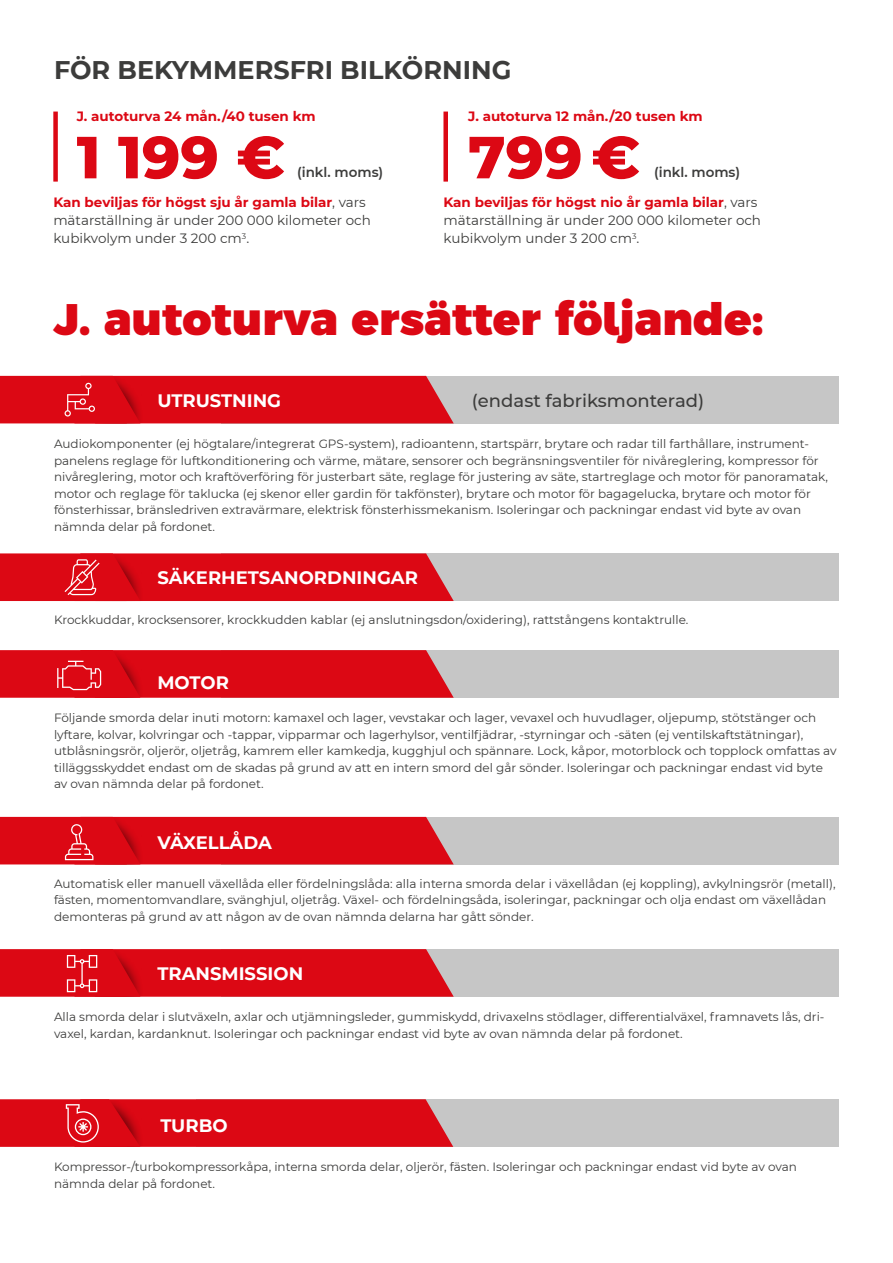
<style>
.page{position:relative;width:893px;height:1263px;background:#fff}
.page>*{position:absolute;margin:0;border:0;box-sizing:border-box;transform-origin:0 0}
.t1{font:800 59.25px "Montserrat";color:#dc0814}
.t2{font:900 45px "Argentum Sans";color:#dc0814}
.t3{font:700 25.5px "Montserrat";color:#3c3c3b}
.t4{font:700 18px "Montserrat";color:#fff}
.t5{font:500 18px "Montserrat";color:#3c3c3b}
.t6{font:13.5px/18px "Montserrat";color:#3c3c3b}
.t7{font:700 13.5px "Montserrat";color:#dc0814}
.t8{font:600 13.5px "Montserrat";color:#3c3c3b}
.t9{font:12px/16.5px "Montserrat";color:#3c3c3b}
.s1{font-weight:700;color:#dc0814}
</style>
<div class="page">
<div style="left:221px;top:376px;width:618px;height:47px;background:#c6c6c6"></div>
<div style="left:221px;top:553px;width:618px;height:48px;background:#c6c6c6"></div>
<div style="left:221px;top:650px;width:618px;height:48px;background:#c6c6c6"></div>
<div style="left:221px;top:817px;width:618px;height:47px;background:#c6c6c6"></div>
<div style="left:221px;top:949px;width:618px;height:48px;background:#c6c6c6"></div>
<svg style="left:0;top:650px;width:454px;height:48px;background:#db111d"></svg>
<div style="left:0;top:376px;width:454px;height:47px;background:#dc0814"></div>
<svg style="left:0;top:553px;width:454px;height:48px;background:#db121d"></svg>
<div style="left:0;top:817px;width:454px;height:47px;background:#dc0814"></div>
<svg style="left:0;top:949px;width:454px;height:48px;background:#db121d"></svg>
<div style="left:443px;top:112px;width:5px;height:70px;background:#dc0814"></div>
<div style="left:53px;top:112px;width:5px;height:70px;background:#dc0814"></div>
<div style="left:196px;top:1099px;width:643px;height:48px;background:#c6c6c6"></div>
<svg style="left:0;top:1099px;width:453px;height:48px;background:#db121d"></svg>
<h3 class="t3" style="left:54px;top:51px;width:459px">FÖR BEKYMMERSFRI BILKÖRNING</h3>
<p class="t7" style="left:77px;top:106px;width:241px">J. autoturva 24 mån./40 tusen km</p>
<h1 class="t1" style="left:77px;top:114px;width:210px">1 199 €</h1>
<p class="t8" style="left:297px;top:163px;width:88px">(inkl. moms)</p>
<p class="t6" style="left:53px;top:193px;width:319px"><span class="s1">Kan beviljas för högst sju år gamla bilar</span>, vars mätarställning är under 200 000 kilometer och kubikvolym under 3 200 cm<sup>3</sup>.</p>
<p class="t7" style="left:468px;top:106px;width:236px">J. autoturva 12 mån./20 tusen km</p>
<h1 class="t1" style="left:468px;top:114px;width:174px">799 €</h1>
<p class="t8" style="left:654px;top:163px;width:88px">(inkl. moms)</p>
<p class="t6" style="left:443px;top:193px;width:319px"><span class="s1">Kan beviljas för högst nio år gamla bilar</span>, vars mätarställning är under 200 000 kilometer och kubikvolym under 3 200 cm<sup>3</sup>.</p>
<h2 class="t2" style="left:53px;top:280px;width:712px">J. autoturva ersätter följande:</h2>
<h3 class="t4" style="left:157px;top:387px;width:125px">UTRUSTNING</h3>
<h3 class="t5" style="left:472px;top:388px;width:234px">(endast fabriksmonterad)</h3>
<p class="t9" style="left:54px;top:435px;width:776px">Audiokomponenter (ej högtalare/integrerat GPS-system), radioantenn, startspärr, brytare och radar till farthållare, instrument&shy;panelens reglage för luftkonditionering och värme, mätare, sensorer och begränsningsventiler för nivåreglering, kompressor för nivåreglering, motor och kraftöverföring för justerbart säte, reglage för justering av säte, startreglage och motor för panoramatak, motor och reglage för taklucka (ej skenor eller gardin för takfönster), brytare och motor för bagagelucka, brytare och motor för fönsterhissar, bränsledriven extravärmare, elektrisk fönsterhissmekanism. Isoleringar och packningar endast vid byte av ovan nämnda delar på fordonet.</p>
<h3 class="t4" style="left:157px;top:565px;width:262px">SÄKERHETSANORDNINGAR</h3>
<p class="t9" style="left:54px;top:611px;width:636px">Krockkuddar, krocksensorer, krockkudden kablar (ej anslutningsdon/oxidering), rattstångens kontaktrulle.</p>
<h3 class="t4" style="left:157px;top:669px;width:73px">MOTOR</h3>
<p class="t9" style="left:54px;top:709px;width:784px">Följande smorda delar inuti motorn: kamaxel och lager, vevstakar och lager, vevaxel och huvudlager, oljepump, stötstänger och lyftare, kolvar, kolvringar och -tappar, vipparmar och lagerhylsor, ventilfjädrar, -styrningar och -säten (ej ventilskaftstätningar), utblåsningsrör, oljerör, oljetråg, kamrem eller kamkedja, kugghjul och spännare. Lock, kåpor, motorblock och topplock omfattas av tilläggsskyddet endast om de skadas på grund av att en intern smord del går sönder. Isoleringar och packningar endast vid byte av ovan nämnda delar på fordonet.</p>
<h3 class="t4" style="left:157px;top:830px;width:116px">VÄXELLÅDA</h3>
<p class="t9" style="left:54px;top:875px;width:783px">Automatisk eller manuell växellåda eller fördelningslåda: alla interna smorda delar i växellådan (ej koppling), avkylningsrör (metall), fästen, momentomvandlare, svänghjul, oljetråg. Växel- och fördelningsåda, isoleringar, packningar och olja endast om växellådan demonteras på grund av att någon av de ovan nämnda delarna har gått sönder.</p>
<h3 class="t4" style="left:157px;top:961px;width:147px">TRANSMISSION</h3>
<p class="t9" style="left:54px;top:1008px;width:772px">Alla smorda delar i slutväxeln, axlar och utjämningsleder, gummiskydd, drivaxelns stödlager, differentialväxel, framnavets lås, dri&shy;vaxel, kardan, kardanknut. Isoleringar och packningar endast vid byte av ovan nämnda delar på fordonet.</p>
<h3 class="t4" style="left:160px;top:1112px;width:69px">TURBO</h3>
<p class="t9" style="left:54px;top:1158px;width:745px">Kompressor-/turbokompressorkåpa, interna smorda delar, oljerör, fästen. Isoleringar och packningar endast vid byte av ovan nämnda delar på fordonet.</p>
</div>
